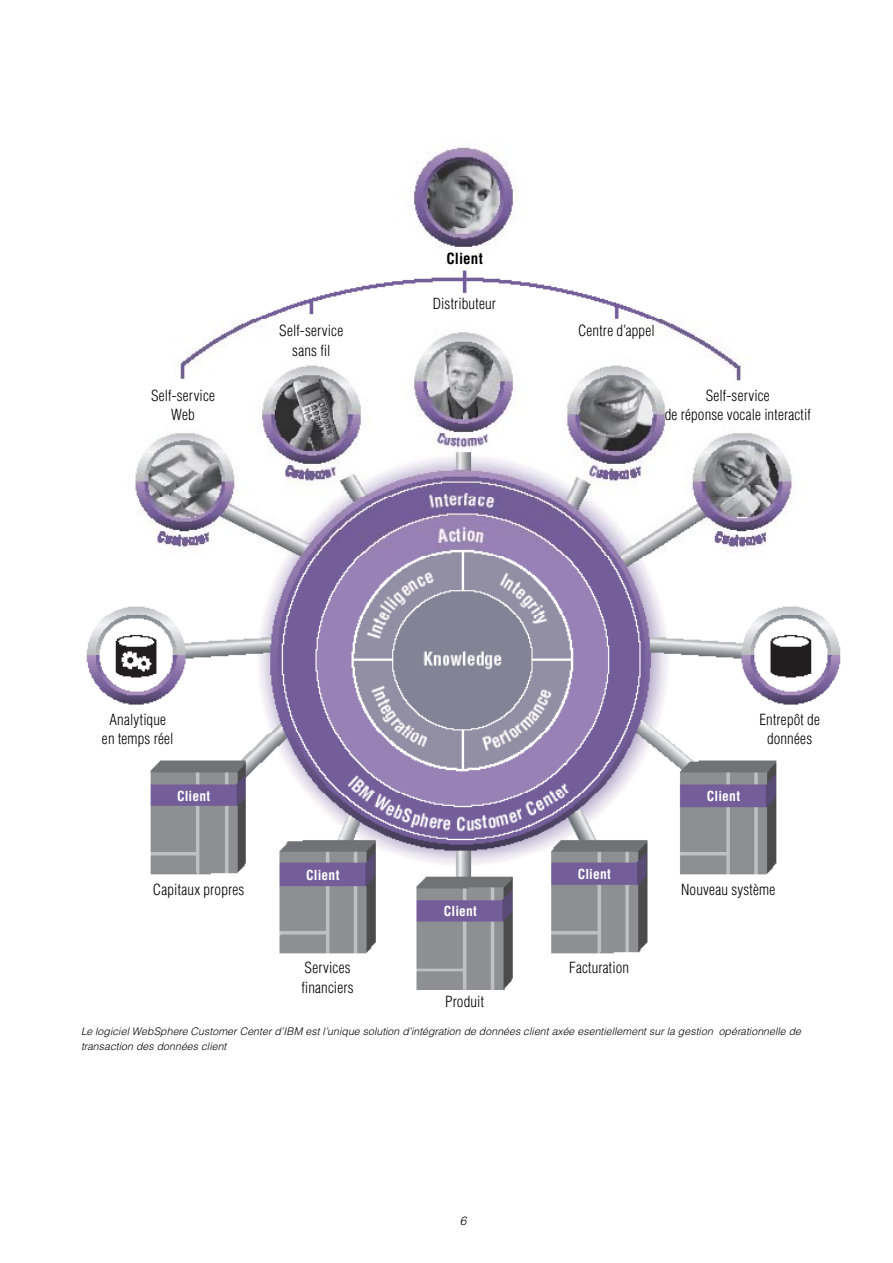
<style>
.page{position:relative;width:893px;height:1263px;background:#fff}
.page>*{position:absolute;margin:0;border:0;box-sizing:border-box;transform-origin:0 0}
.t1{font:300 condensed 15px/19.5px "Helvetica";letter-spacing:.01em;color:#000;text-align:center}
.t2{font:700 condensed 15px "Helvetica";letter-spacing:.005em;color:#000}
.t3{font:700 condensed 13.5px "Helvetica";letter-spacing:.01em;color:#fff}
.t4{font:italic 300 10.5px/15px "Helvetica";letter-spacing:.01em;color:#000}
</style>
<div class="page">
<img style="left:86px;top:147px;width:755px;height:842px">
<p class="t1" style="left:151px;top:385px;width:66px">Self-service<br>Web</p>
<p class="t1" style="left:279px;top:321px;width:66px">Self-service sans fil</p>
<p class="t2" style="left:446px;top:249px;width:38px">Client</p>
<p class="t1" style="left:433px;top:294px;width:64px">Distributeur</p>
<p class="t1" style="left:578px;top:321px;width:78px">Centre d’appel</p>
<p class="t1" style="left:665px;top:385px;width:148px">Self-service<br>de réponse vocale interactif</p>
<p class="t1" style="left:102px;top:709px;width:73px">Analytique en temps réel</p>
<p class="t1" style="left:759px;top:709px;width:62px">Entrepôt de données</p>
<p class="t3" style="left:177px;top:787px;width:35px">Client</p>
<p class="t1" style="left:153px;top:879px;width:93px">Capitaux propres</p>
<p class="t3" style="left:306px;top:867px;width:35px">Client</p>
<p class="t1" style="left:302px;top:958px;width:54px;text-align:left">Services financiers</p>
<p class="t3" style="left:444px;top:903px;width:35px">Client</p>
<p class="t1" style="left:445px;top:992px;width:40px">Produit</p>
<p class="t3" style="left:578px;top:866px;width:35px">Client</p>
<p class="t1" style="left:569px;top:958px;width:61px">Facturation</p>
<p class="t3" style="left:707px;top:787px;width:35px">Client</p>
<p class="t1" style="left:681px;top:879px;width:96px">Nouveau système</p>
<p class="t4" style="left:81px;top:1023px;width:721px">Le logiciel WebSphere Customer Center d’IBM est l’unique solution d’intégration de données client axée esentiellement sur la gestion opérationnelle de transaction des données client</p>
</div>
